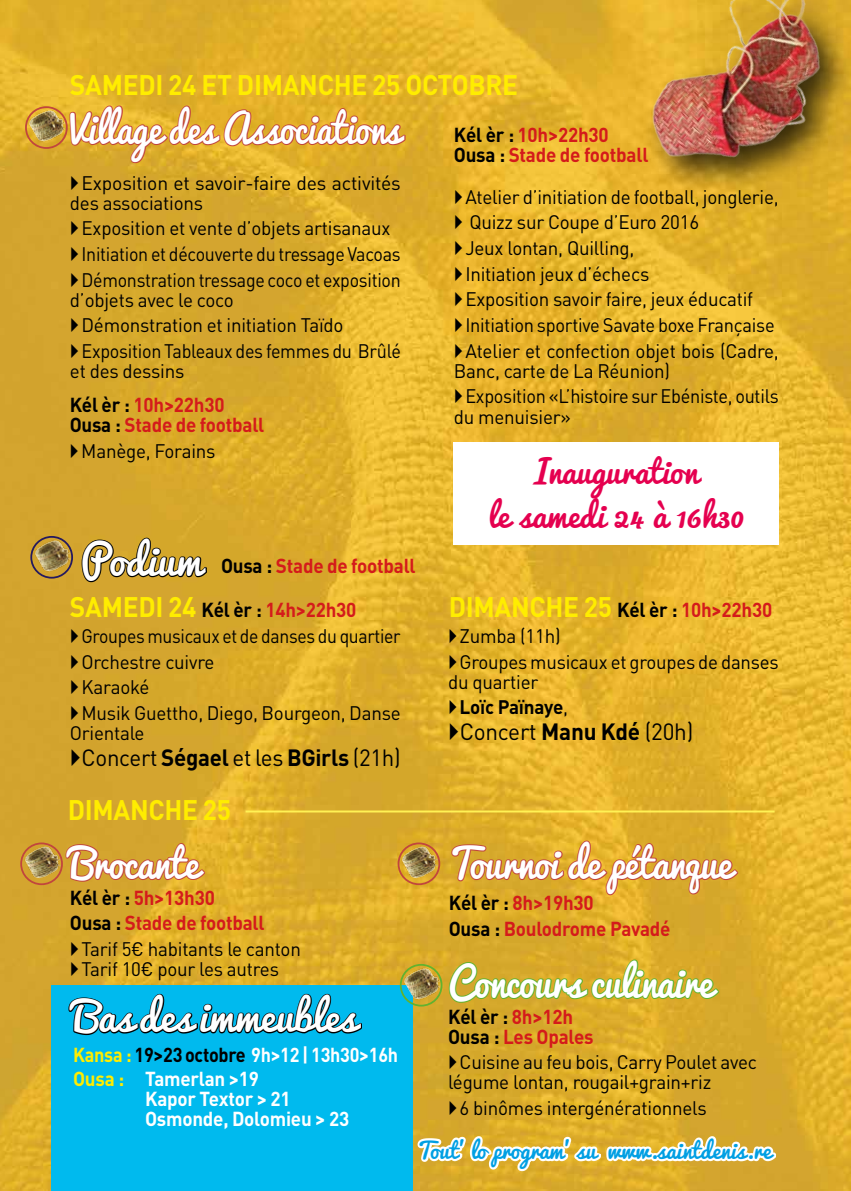
<style>
.page{position:relative;width:851px;height:1191px;background:#fff}
.page>*{position:absolute;margin:0;border:0;box-sizing:border-box;transform-origin:0 0}
.t1{font:40px "Pacifico";letter-spacing:-.015em;color:#fff;scale:.94 1}
.t2{font:40px "Pacifico";letter-spacing:-.015em;color:#fff;scale:.87 1}
.t3{font:40px "Pacifico";letter-spacing:-.015em;color:#fff}
.t4{font:32px/44px "Pacifico";color:#e5004f;text-align:center}
.t5{font:700 28px "DIN Pro";letter-spacing:-.01em;color:#ffed00;scale:.94 1}
.t6{font:23.2px "DIN Pro";letter-spacing:-.015em;color:#000;scale:.96 1}
.t7{font:23.2px "DIN Pro";letter-spacing:-.015em;color:#000}
.t8{font:22px "Pacifico";color:#009fe3}
.t9{font:700 20px/20px "DIN Pro";letter-spacing:-.01em;color:#d41b1b;scale:.94 1}
.t10{font:700 20px/24px "DIN Pro";letter-spacing:-.01em;color:#fff;scale:.9 1}
.t11{font:700 20px/20px "DIN Pro";letter-spacing:-.01em;color:#fff;scale:.94 1}
.t12{font:19.4px/25.6px "DIN Pro";letter-spacing:-.015em;color:#000}
.t13{font:19.4px/25.6px "DIN Pro";letter-spacing:-.015em;color:#000;scale:.91 1}
.s1{color:#000}
.s2{font-family:"Pacifico";font-weight:400;font-size:40px;color:#fff}
.s3{font-size:28px;color:#ffed00}
.s4{font-size:20px;color:#000}
.s5{font-size:20px;color:#d41b1b}
.s6{font-weight:700}
.s7{color:#ffed00}
</style>
<div class="page">
<img style="left:0;top:0;width:850px;height:1191px">
<div style="left:52px;top:985px;width:361px;height:206px;background:#00baee"></div>
<svg style="left:68px;top:104px;width:338px;height:61px;background:#da992e"></svg>
<img style="left:27px;top:107px;width:38px;height:37px">
<div style="left:25px;top:106px;width:43px;height:43px;border:2px solid #c1463d;border-radius:50%"></div>
<img style="left:597px;top:0;width:253px;height:251px">
<img style="left:32px;top:537px;width:39px;height:36px">
<div style="left:30px;top:536px;width:43px;height:42px;border:2px solid #251a5f;border-radius:50%"></div>
<svg style="left:80px;top:536px;width:128px;height:61px;background:#a78223"></svg>
<svg style="left:68px;top:993px;width:294px;height:43px"></svg>
<svg style="left:64px;top:841px;width:143px;height:42px;background:#d08a32"></svg>
<img style="left:22px;top:843px;width:38px;height:37px">
<div style="left:20px;top:842px;width:43px;height:43px;border:2px solid #c1463d;border-radius:50%"></div>
<svg style="left:450px;top:839px;width:290px;height:69px;background:#d7992e"></svg>
<svg style="left:447px;top:958px;width:274px;height:55px;background:#bfab2b"></svg>
<hr style="left:245px;top:810px;width:529px;height:2px;background:#fff155">
<img style="left:399px;top:843px;width:39px;height:37px">
<div style="left:397px;top:842px;width:43px;height:43px;border:2px solid #c1463d;border-radius:50%"></div>
<div style="left:453px;top:442px;width:325px;height:102px;background:#fff"></div>
<img style="left:401px;top:964px;width:39px;height:37px">
<div style="left:400px;top:964px;width:42px;height:42px;border:2px solid #62b22f;border-radius:50%"></div>
<svg style="left:71px;top:175px;width:7px;height:15px"></svg>
<svg style="left:71px;top:221px;width:7px;height:14px"></svg>
<svg style="left:71px;top:247px;width:7px;height:14px"></svg>
<svg style="left:71px;top:272px;width:7px;height:15px"></svg>
<svg style="left:71px;top:318px;width:7px;height:14px"></svg>
<svg style="left:71px;top:344px;width:7px;height:14px"></svg>
<svg style="left:455px;top:189px;width:7px;height:15px"></svg>
<svg style="left:455px;top:215px;width:7px;height:14px"></svg>
<svg style="left:455px;top:241px;width:7px;height:14px"></svg>
<svg style="left:455px;top:266px;width:7px;height:15px"></svg>
<svg style="left:455px;top:292px;width:7px;height:14px"></svg>
<svg style="left:455px;top:318px;width:7px;height:14px"></svg>
<svg style="left:455px;top:343px;width:7px;height:15px"></svg>
<svg style="left:455px;top:389px;width:7px;height:14px"></svg>
<svg style="left:71px;top:941px;width:7px;height:35px"></svg>
<svg style="left:71px;top:629px;width:7px;height:14px"></svg>
<svg style="left:71px;top:654px;width:7px;height:14px"></svg>
<svg style="left:71px;top:680px;width:7px;height:14px"></svg>
<svg style="left:71px;top:706px;width:7px;height:14px"></svg>
<svg style="left:72px;top:748px;width:8px;height:17px"></svg>
<svg style="left:449px;top:629px;width:7px;height:14px"></svg>
<svg style="left:449px;top:654px;width:7px;height:14px"></svg>
<svg style="left:449px;top:700px;width:7px;height:14px"></svg>
<svg style="left:450px;top:723px;width:8px;height:17px"></svg>
<svg style="left:71px;top:443px;width:7px;height:14px"></svg>
<svg style="left:449px;top:1055px;width:7px;height:14px"></svg>
<svg style="left:414px;top:1095px;width:366px;height:96px;background:#dfb74a"></svg>
<h3 class="t5" style="left:70px;top:65px;width:478px">SAMEDI 24 ET DIMANCHE 25 OCTOBRE</h3>
<h1 class="t2" style="left:70px;top:107px;width:381px">Village des Associations</h1>
<p class="t12" style="left:70px;top:172px;width:332px;line-height:20px;text-indent:12px">Exposition et savoir-faire des activités des associations</p>
<p class="t12" style="left:81px;top:215px;width:321px">Exposition et vente d’objets artisanaux<br>Initiation et découverte du tressage Vacoas<br>Démonstration tressage coco et exposition</p>
<p class="t12" style="left:81px;top:286px;width:321px;text-indent:-12px">d’objets avec le coco<br>Démonstration et initiation Taïdo<br>Exposition Tableaux des femmes du Brûlé</p>
<p class="t12" style="left:70px;top:357px;width:116px">et des dessins</p>
<p class="t9" style="left:70px;top:394px;width:208px"><span class="s1">Kél èr :</span> 10h&gt;22h30<br><span class="s1">Ousa :</span> Stade de football</p>
<p class="t12" style="left:81px;top:437px;width:136px">Manège, Forains</p>
<p class="t9" style="left:81px;top:554px;width:357px"><span class="s2">Podium</span> <span class="s1">Ousa :</span> Stade de football</p>
<p class="t9" style="left:453px;top:124px;width:208px"><span class="s1">Kél èr :</span> 10h&gt;22h30<br><span class="s1">Ousa :</span> Stade de football</p>
<p class="t12" style="left:465px;top:183px;width:315px">Atelier d’initiation de football, jonglerie, Quizz sur Coupe d’Euro 2016<br>Jeux lontan, Quilling,<br>Initiation jeux d’échecs<br>Exposition savoir faire, jeux éducatif Initiation sportive Savate boxe Française Atelier et confection objet bois (Cadre,</p>
<p class="t12" style="left:465px;top:357px;width:315px;text-indent:-12px">Banc, carte de La Réunion)<br>Exposition «L’histoire sur Ebéniste, outils</p>
<p class="t12" style="left:453px;top:404px;width:119px">du menuisier»</p>
<h2 class="t4" style="left:488px;top:451px;width:257px">Inauguration<br>le samedi 24 à 16h30</h2>
<p class="t9" style="left:70px;top:598px;width:306px"><span class="s3">SAMEDI 24</span> <span class="s1">Kél èr :</span> 14h&gt;22h30</p>
<h3 class="t5" style="left:448px;top:587px;width:345px">DIMANCHE 25 <span class="s4">Kél èr :</span> <span class="s5">10h&gt;22h30</span></h3>
<p class="t13" style="left:81px;top:622px;width:352px">Groupes musicaux et de danses du quartier<br>Orchestre cuivre<br>Karaoké<br>Musik Guettho, Diego, Bourgeon, Danse</p>
<p class="t12" style="left:70px;top:719px;width:76px">Orientale</p>
<p class="t6" style="left:82px;top:741px;width:334px">Concert <span class="s6">Ségael</span> et les <span class="s6">BGirls</span> (21h)</p>
<h3 class="t5" style="left:68px;top:791px;width:175px">DIMANCHE 25</h3>
<h1 class="t1" style="left:70px;top:842px;width:139px">Brocante</h1>
<p class="t9" style="left:70px;top:884px;width:208px;line-height:25.6px"><span class="s1">Kél èr :</span> 5h&gt;13h30<br><span class="s1">Ousa :</span> Stade de football</p>
<p class="t12" style="left:81px;top:938px;width:221px;line-height:20px">Tarif 5€ habitants le canton<br>Tarif 10€ pour les autres</p>
<h1 class="t3" style="left:73px;top:995px;width:285px">Bas des immeubles</h1>
<p class="t10" style="left:73px;top:1042px;width:363px"><span class="s7">Kansa :</span> <span class="s1">19&gt;23 octobre</span> 9h&gt;12 | 13h30&gt;16h<br><span class="s7">Ousa :</span> Tamerlan &gt;19</p>
<p class="t11" style="left:145px;top:1088px;width:219px">Kapor Textor &gt; 21<br>Osmonde, Dolomieu &gt; 23</p>
<p class="t12" style="left:459px;top:622px;width:320px">Zumba (11h)<br>Groupes musicaux et groupes de danses</p>
<p class="t12" style="left:459px;top:668px;width:110px;text-indent:-12px">du quartier<br><span class="s6">Loïc Païnaye</span>,</p>
<p class="t7" style="left:459px;top:716px;width:235px">Concert <span class="s6">Manu Kdé</span> (20h)</p>
<h1 class="t1" style="left:448px;top:842px;width:303px">Tournoi de pétanque</h1>
<p class="t9" style="left:448px;top:889px;width:237px;line-height:25.6px"><span class="s1">Kél èr :</span> 8h&gt;19h30<br><span class="s1">Ousa :</span> Boulodrome Pavadé</p>
<h1 class="t1" style="left:448px;top:960px;width:283px">Concours culinaire</h1>
<p class="t9" style="left:448px;top:1005px;width:156px"><span class="s1">Kél èr :</span> 8h&gt;12h<br><span class="s1">Ousa :</span> Les Opales</p>
<p class="t12" style="left:448px;top:1051px;width:310px;line-height:20px;text-indent:12px">Cuisine au feu bois, Carry Poulet avec légume lontan, rougail+grain+riz</p>
<p class="t12" style="left:459px;top:1094px;width:249px">6 binômes intergénérationnels</p>
<p class="t8" style="left:417px;top:1138px;width:355px">Tout’ lo program’ su www.saintdenis.re</p>
</div>
